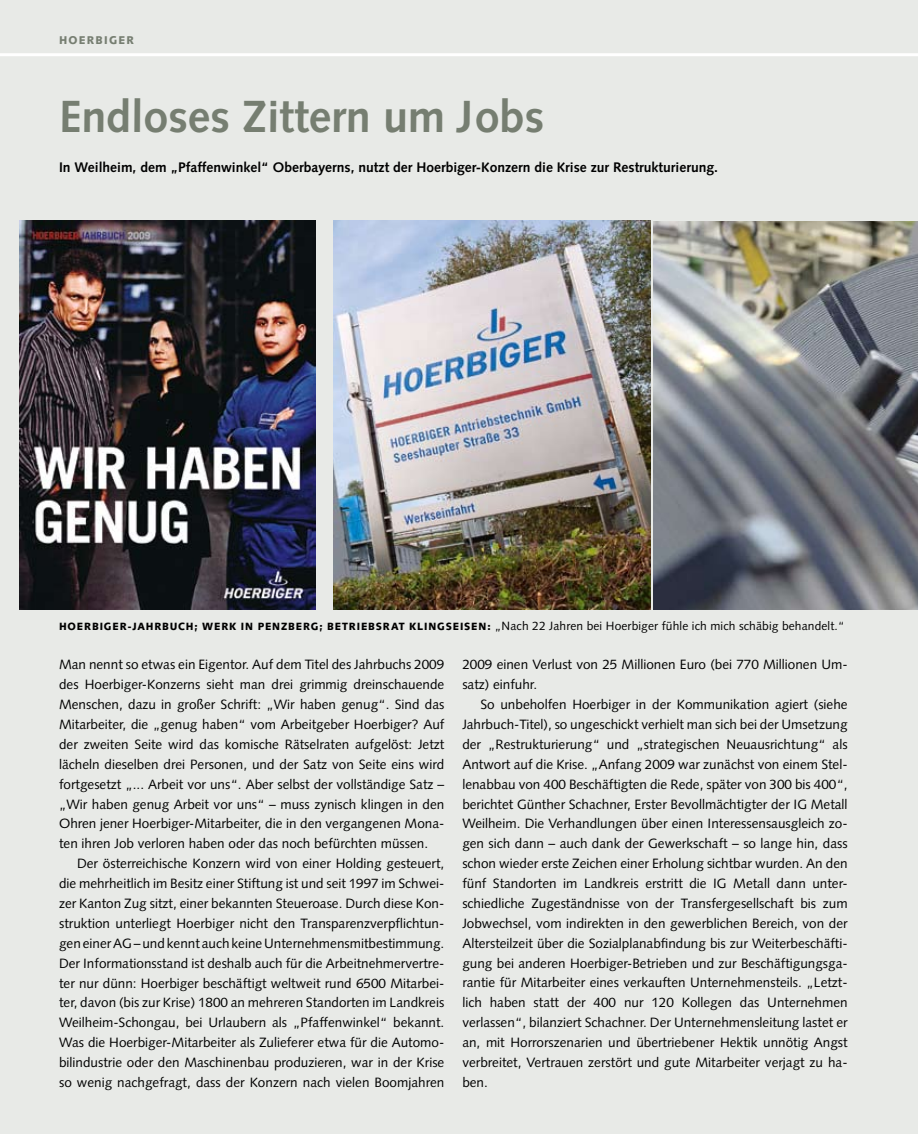
<style>
.page{position:relative;width:918px;height:1134px;background:#fff}
.page>*{position:absolute;margin:0;border:0;box-sizing:border-box;transform-origin:0 0}
.t1{font:700 45px "Syntax LT Pro";letter-spacing:-.005em;color:#767e71}
.t2{font:700 13.8px "Syntax LT Pro";color:#000}
.t3{font:13.5px/19.8px "Syntax LT Pro";color:#000;text-align:justify}
.t4{font:900 11.25px "Syntax LT Pro";letter-spacing:.11em;color:#767e71}
.t5{font:900 10.5px "Syntax LT Pro";letter-spacing:.085em;color:#000}
.s1{font-weight:400;font-size:12px}
</style>
<div class="page">
<div style="left:0;top:0;width:917px;height:1133px;background:#e8eae7"></div>
<img style="left:653px;top:221px;width:264px;height:388px">
<hr style="left:0;top:53px;width:917px;height:3px;background:#fff">
<img style="left:333px;top:221px;width:317px;height:388px">
<img style="left:19px;top:221px;width:297px;height:388px">
<p class="t4" style="left:59px;top:34px;width:76px">HOERBIGER</p>
<h1 class="t1" style="left:59px;top:90px;width:486px">Endloses Zittern um Jobs</h1>
<p class="t2" style="left:59px;top:159px;width:660px">In Weilheim, dem „Pfaffenwinkel“ Oberbayerns, nutzt der Hoerbiger-Konzern die Krise zur Restrukturierung.</p>
<p class="t5" style="left:59px;top:619px;width:786px">H OERBIG ER-JAHRBUCH; WERK IN PENZB ERG ; BETRIEBSRAT KLING SEISEN: <span class="s1">„Nach 22 Jahren bei Hoerbiger fühle ich mich schäbig behandelt.“</span></p>
<p class="t3" style="left:59px;top:654px;width:386px">Man nennt so etwas ein Eigentor. Auf dem Titel des Jahrbuchs 2009 des Hoerbiger-Konzerns sieht man drei grimmig dreinschauende Menschen, dazu in großer Schrift: „Wir haben genug“. Sind das Mitarbeiter, die „genug haben“ vom Arbeitgeber Hoerbiger? Auf der zweiten Seite wird das komische Rätselraten aufgelöst: Jetzt lächeln dieselben drei Personen, und der Satz von Seite eins wird fortgesetzt „... Arbeit vor uns“. Aber selbst der vollständige Satz – „Wir haben genug Arbeit vor uns“ – muss zynisch klingen in den Ohren jener Hoerbiger-Mitarbeiter, die in den vergangenen Mona&shy;ten ihren Job verloren haben oder das noch befürchten müssen.</p>
<p class="t3" style="left:59px;top:853px;width:386px;text-indent:18px">Der österreichische Konzern wird von einer Holding gesteuert, die mehrheitlich im Besitz einer Stiftung ist und seit 1997 im Schwei&shy;zer Kanton Zug sitzt, einer bekannten Steueroase. Durch diese Kon&shy;struktion unterliegt Hoerbiger nicht den Transparenzverpflichtun&shy;gen einer AG – und kennt auch keine Unternehmensmitbestimmung.<br>Der Informationsstand ist deshalb auch für die Arbeitnehmervertre&shy;ter nur dünn: Hoerbiger beschäftigt weltweit rund 6500 Mitarbei&shy;ter, davon (bis zur Krise) 1800 an mehreren Standorten im Landkreis Weilheim-Schongau, bei Urlaubern als „Pfaffenwinkel“ bekannt.<br>Was die Hoerbiger-Mitarbeiter als Zulieferer etwa für die Automo&shy;bilindustrie oder den Maschinenbau produzieren, war in der Krise so wenig nachgefragt, dass der Konzern nach vielen Boomjahren</p>
<p class="t3" style="left:462px;top:654px;width:386px">2009 einen Verlust von 25 Millionen Euro (bei 770 Millionen Um&shy;satz) einfuhr.</p>
<p class="t3" style="left:462px;top:694px;width:386px;text-indent:18px">So unbeholfen Hoerbiger in der Kommunikation agiert (siehe Jahrbuch-Titel), so ungeschickt verhielt man sich bei der Umsetzung der „Restrukturierung“ und „strategischen Neuausrichtung“ als Antwort auf die Krise. „Anfang 2009 war zunächst von einem Stel&shy;lenabbau von 400 Beschäftigten die Rede, später von 300 bis 400“, berichtet Günther Schachner, Erster Bevollmächtigter der IG Metall Weilheim. Die Verhandlungen über einen Interessensausgleich zo&shy;gen sich dann – auch dank der Gewerkschaft – so lange hin, dass schon wieder erste Zeichen einer Erholung sichtbar wurden. An den fünf Standorten im Landkreis erstritt die IG Metall dann unter&shy;schiedliche Zugeständnisse von der Transfergesellschaft bis zum Jobwechsel, vom indirekten in den gewerblichen Bereich, von der Altersteilzeit über die Sozialplanabfindung bis zur Weiterbeschäfti&shy;gung bei anderen Hoerbiger-Betrieben und zur Beschäftigungsga&shy;rantie für Mitarbeiter eines verkauften Unternehmensteils. „Letzt&shy;lich haben statt der 400 nur 120 Kollegen das Unternehmen verlassen“, bilanziert Schachner. Der Unternehmensleitung lastet er an, mit Horrorszenarien und übertriebener Hektik unnötig Angst verbreitet, Vertrauen zerstört und gute Mitarbeiter verjagt zu ha&shy;ben.</p>
</div>
